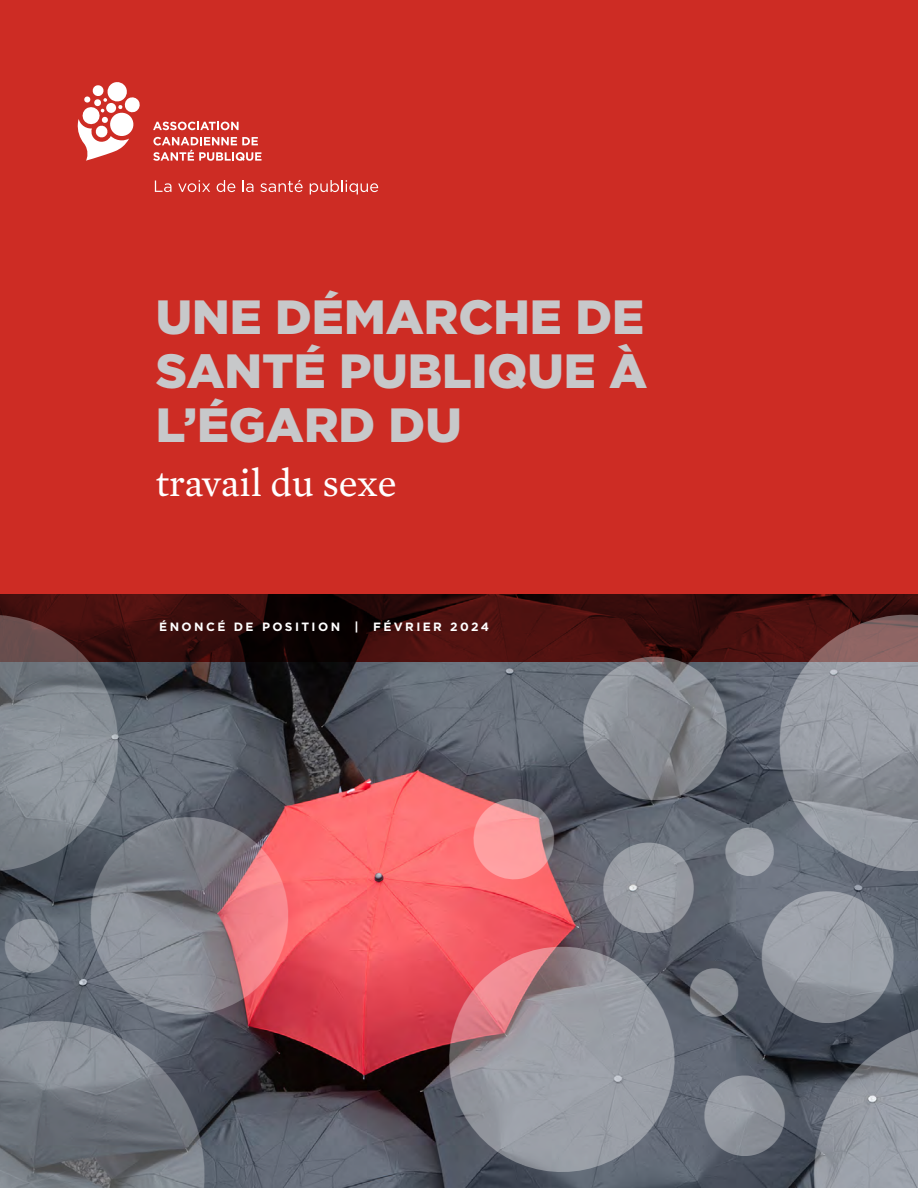
<style>
.page{position:relative;width:918px;height:1188px;background:#fff}
.page>*{position:absolute;margin:0;border:0;box-sizing:border-box;transform-origin:0 0}
.t1{font:900 48px/54px "Gotham";color:#c7c8ca;text-align:justify}
.t2{font:39px "Mercury Text G2";letter-spacing:-.005em;color:#fff}
.t3{font:700 12px "Gotham";letter-spacing:.2em;color:#fff}
</style>
<div class="page">
<div style="left:0;top:0;width:918px;height:662px;background:#cd2c24"></div>
<img style="left:0;top:594px;width:918px;height:594px">
<svg style="left:153px;top:122px;width:86px;height:8px"></svg>
<svg style="left:153px;top:137px;width:109px;height:24px"></svg>
<svg style="left:78px;top:82px;width:62px;height:79px"></svg>
<svg style="left:155px;top:181px;width:16px;height:11px"></svg>
<svg style="left:178px;top:180px;width:32px;height:12px"></svg>
<svg style="left:217px;top:180px;width:18px;height:12px"></svg>
<svg style="left:243px;top:180px;width:10px;height:12px"></svg>
<svg style="left:260px;top:180px;width:43px;height:12px"></svg>
<svg style="left:310px;top:180px;width:68px;height:15px"></svg>
<svg style="left:468px;top:794px;width:92px;height:91px"></svg>
<svg style="left:443px;top:931px;width:130px;height:256px"></svg>
<svg style="left:573px;top:610px;width:345px;height:578px"></svg>
<svg style="left:77px;top:803px;width:218px;height:226px"></svg>
<svg style="left:1px;top:915px;width:62px;height:62px"></svg>
<svg style="left:0;top:610px;width:136px;height:279px"></svg>
<svg style="left:0;top:1000px;width:226px;height:188px"></svg>
<p class="t1" style="left:156px;top:290px;width:493px">UNE DÉMARCHE DE SANTÉ PUBLIQUE À L’ÉGARD DU</p>
<p class="t2" style="left:156px;top:455px;width:242px">travail du sexe</p>
<p class="t3" style="left:159px;top:619px;width:331px">ÉNONCÉ DE POSITION | FÉVRIER 2024</p>
</div>
